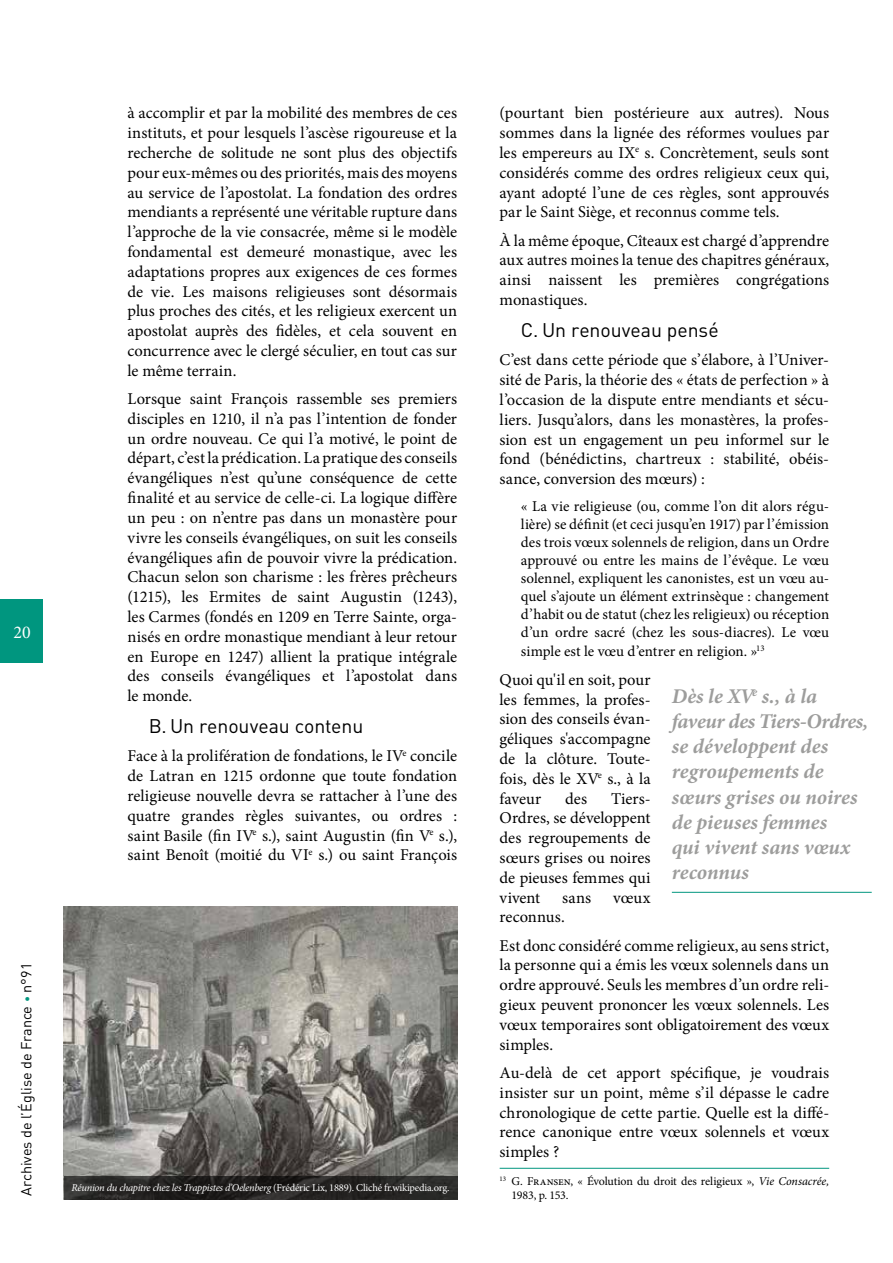
<style>
.page{position:relative;width:893px;height:1263px;background:#fff}
.page>*{position:absolute;margin:0;border:0;box-sizing:border-box;transform-origin:0 0}
.t1{font:italic 700 21px/25.2px "Minion Pro";color:#9d9d9c}
.t2{font:19.5px "DIN";letter-spacing:-.005em;color:#000}
.t3{font:18px "Minion Pro";color:#fff}
.t4{font:16.5px/19.8px "Minion Pro";letter-spacing:-.005em;color:#000;text-align:justify}
.t5{font:15px/18px "Minion Pro";color:#000;text-align:justify}
.t6{font:14.4px "DIN";color:#000}
.t7{font:12px/14.4px "Minion Pro";letter-spacing:-.01em;color:#000}
.t8{font:italic 10.5px "Minion Pro";letter-spacing:-.03em;color:#fff}
.s1{font-weight:500;font-size:12px;color:#00967f}
.s2{font-style:normal}
.s3{font-style:italic}
</style>
<div class="page">
<div style="left:0;top:600px;width:43px;height:63px;background:#00967f"></div>
<hr style="left:500px;top:1168px;width:329px;height:1px;background:#00967f">
<img style="left:64px;top:906px;width:393px;height:270px">
<svg style="left:64px;top:1176px;width:393px;height:23px;background:#252422"></svg>
<hr style="left:672px;top:892px;width:200px;height:1px;background:#00967f">
<p class="t3" style="left:13px;top:620px;width:19px">20</p>
<p class="t4" style="left:128px;top:103px;width:331px">à accomplir et par la mobilité des membres de ces instituts, et pour lesquels l’ascèse rigoureuse et la recherche de solitude ne sont plus des objectifs pour eux-mêmes ou des priorités, mais des moyens au service de l’apostolat. La fondation des ordres mendiants a représenté une véritable rupture dans l’approche de la vie consacrée, même si le modèle fondamental est demeuré monastique, avec les adaptations propres aux exigences de ces formes de vie. Les maisons religieuses sont désormais plus proches des cités, et les religieux exercent un apostolat auprès des fidèles, et cela souvent en concurrence avec le clergé séculier, en tout cas sur le même terrain.</p>
<p class="t4" style="left:128px;top:389px;width:331px">Lorsque saint François rassemble ses premiers disciples en 1210, il n’a pas l’intention de fonder un ordre nouveau. Ce qui l’a motivé, le point de départ, c’est la prédication. La pratique des conseils évangéliques n’est qu’une conséquence de cette finalité et au service de celle-ci. La logique diffère un peu : on n’entre pas dans un monastère pour vivre les conseils évangéliques, on suit les conseils évangéliques afin de pouvoir vivre la prédication.<br>Chacun selon son charisme : les frères prêcheurs (1215), les Ermites de saint Augustin (1243), les Carmes (fondés en 1209 en Terre Sainte, orga&shy;nisés en ordre monastique mendiant à leur retour en Europe en 1247) allient la pratique intégrale des conseils évangéliques et l’apostolat dans le monde.</p>
<p class="t2" style="left:149px;top:714px;width:216px">B. Un renouveau contenu</p>
<p class="t4" style="left:128px;top:746px;width:331px">Face à la prolifération de fondations, le IV<sup>e</sup> concile de Latran en 1215 ordonne que toute fondation religieuse nouvelle devra se rattacher à l’une des quatre grandes règles suivantes, ou ordres : saint Basile (fin IV<sup>e</sup> s.), saint Augustin (fin V<sup>e</sup> s.), saint Benoît (moitié du VI<sup>e</sup> s.) ou saint François</p>
<p class="t6" style="left:17px;top:1196px;width:234px;rotate:-90deg">Archives de l’Église de France <span class="s1">•</span> n°91</p>
<p class="t8" style="left:72px;top:1181px;width:379px">Réunion du chapitre chez les Trappistes d’Oelenberg <span class="s2">(Frédéric Lix, 1889). Cliché fr.wikipedia.org.</span></p>
<p class="t4" style="left:500px;top:103px;width:331px">(pourtant bien postérieure aux autres). Nous sommes dans la lignée des réformes voulues par les empereurs au IX<sup>e</sup> s. Concrètement, seuls sont considérés comme des ordres religieux ceux qui, ayant adopté l’une de ces règles, sont approuvés par le Saint Siège, et reconnus comme tels.</p>
<p class="t4" style="left:500px;top:231px;width:331px">À la même époque, Cîteaux est chargé d’apprendre aux autres moines la tenue des chapitres généraux, ainsi naissent les premières congrégations monastiques.</p>
<p class="t2" style="left:521px;top:318px;width:199px">C. Un renouveau pensé</p>
<p class="t4" style="left:500px;top:350px;width:331px">C’est dans cette période que s’élabore, à l’Univer&shy;sité de Paris, la théorie des « états de perfection » à l’occasion de la dispute entre mendiants et sécu&shy;liers. Jusqu’alors, dans les monastères, la profes&shy;sion est un engagement un peu informel sur le fond (bénédictins, chartreux : stabilité, obéis&shy;sance, conversion des mœurs) :</p>
<p class="t5" style="left:521px;top:497px;width:310px">« La vie religieuse (ou, comme l’on dit alors régu&shy;lière) se définit (et ceci jusqu’en 1917) par l’émission des trois vœux solennels de religion, dans un Ordre approuvé ou entre les mains de l’évêque. Le vœu solennel, expliquent les canonistes, est un vœu au&shy;quel s’ajoute un élément extrinsèque : changement d’habit ou de statut (chez les religieux) ou réception d’un ordre sacré (chez les sous-diacres). Le vœu</p>
<p class="t5" style="left:521px;top:643px;width:245px">simple est le vœu d’entrer en religion. »<sup>13</sup></p>
<p class="t4" style="left:500px;top:670px;width:152px">Quoi qu'il en soit, pour les femmes, la profes&shy;sion des conseils évan&shy;géliques s'accompagne de la clôture. Toute&shy;fois, dès le XV<sup>e</sup> s., à la faveur</p>
<p class="t1" style="left:672px;top:683px;width:198px">Dès le XV<sup>e</sup> s., à la faveur des Tiers-Ordres, se développent des regroupements de sœurs grises ou noires de pieuses femmes<br>qui vivent sans vœux reconnus</p>
<p class="t4" style="left:565px;top:788px;width:23px">des</p>
<p class="t4" style="left:500px;top:788px;width:152px;text-indent:112px">Tiers-Ordres, se développent des regroupements de sœurs grises ou noires de pieuses femmes qui vivent</p>
<p class="t4" style="left:562px;top:887px;width:30px">sans</p>
<p class="t4" style="left:613px;top:887px;width:39px">vœux</p>
<p class="t4" style="left:500px;top:903px;width:331px;line-height:28.3px">reconnus.<br>Est donc considéré comme religieux, au sens strict,</p>
<p class="t4" style="left:500px;top:955px;width:331px">la personne qui a émis les vœux solennels dans un ordre approuvé. Seuls les membres d’un ordre reli&shy;gieux peuvent prononcer les vœux solennels. Les vœux temporaires sont obligatoirement des vœux simples.</p>
<p class="t4" style="left:500px;top:1063px;width:331px">Au-delà de cet apport spécifique, je voudrais insister sur un point, même s’il dépasse le cadre chronologique de cette partie. Quelle est la diffé&shy;rence canonique entre vœux solennels et vœux simples ?</p>
<p class="t7" style="left:512px;top:1174px;width:319px;text-indent:-12px"><sup>13</sup> G. Fransen, « Évolution du droit des religieux », <span class="s3">Vie Consacrée,<br></span>1983, p. 153.</p>
</div>
